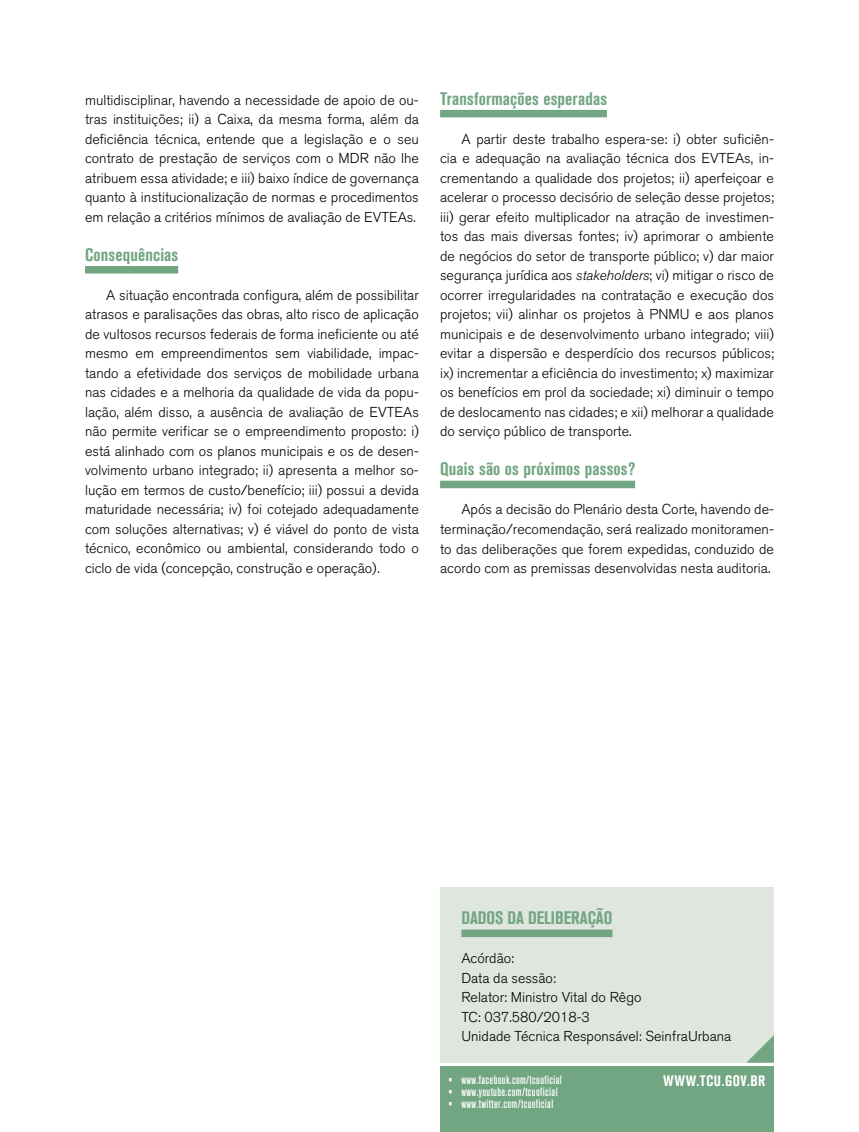
<style>
.page{position:relative;width:859px;height:1132px;background:#fff}
.page>*{position:absolute;margin:0;border:0;box-sizing:border-box;transform-origin:0 0}
.t1{font:700 condensed 18px "Akzidenz Grotesk BQ";letter-spacing:.01em;color:#72a581}
.t2{font:700 condensed 15px "Akzidenz Grotesk BQ";letter-spacing:.04em;color:#fff}
.t3{font:300 14.25px/19.5px "Akzidenz Grotesk BQ";color:#000;text-align:justify}
.t4{font:12px "Akzidenz Grotesk BQ Md Cnd Alt";letter-spacing:.03em;color:#fff}
.s1{font-style:italic}
</style>
<div class="page">
<div style="left:440px;top:1066px;width:334px;height:65px;background:#72a581"></div>
<div style="left:85px;top:266px;width:93px;height:7px;background:#72a581"></div>
<div style="left:440px;top:110px;width:167px;height:7px;background:#72a581"></div>
<div style="left:440px;top:480px;width:195px;height:8px;background:#72a581"></div>
<div style="left:440px;top:887px;width:334px;height:175px;background:#dee6de"></div>
<div style="left:461px;top:929px;width:151px;height:7px;background:#72a581"></div>
<svg style="left:747px;top:1035px;width:27px;height:27px"></svg>
<p class="t3" style="left:85px;top:90px;width:335px">multidisciplinar, havendo a necessidade de apoio de ou&shy;tras instituições; ii) a Caixa, da mesma forma, além da deficiência técnica, entende que a legislação e o seu contrato de prestação de serviços com o MDR não lhe atribuem essa atividade; e iii) baixo índice de governança quanto à institucionalização de normas e procedimentos em relação a critérios mínimos de avaliação de EVTEAs.</p>
<p class="t1" style="left:85px;top:244px;width:95px">Consequências</p>
<p class="t3" style="left:85px;top:285px;width:335px;text-indent:21px">A situação encontrada configura, além de possibilitar atrasos e paralisações das obras, alto risco de aplicação de vultosos recursos federais de forma ineficiente ou até mesmo em empreendimentos sem viabilidade, impac&shy;tando a efetividade dos serviços de mobilidade urbana nas cidades e a melhoria da qualidade de vida da popu&shy;lação, além disso, a ausência de avaliação de EVTEAs não permite verificar se o empreendimento proposto: i) está alinhado com os planos municipais e os de desen&shy;volvimento urbano integrado; ii) apresenta a melhor so&shy;lução em termos de custo/benefício; iii) possui a devida maturidade necessária; iv) foi cotejado adequadamente com soluções alternativas; v) é viável do ponto de vista técnico, econômico ou ambiental, considerando todo o ciclo de vida (concepção, construção e operação).</p>
<p class="t1" style="left:440px;top:88px;width:168px">Transformações esperadas</p>
<p class="t3" style="left:440px;top:129px;width:335px;text-indent:21px">A partir deste trabalho espera-se: i) obter suficiên&shy;cia e adequação na avaliação técnica dos EVTEAs, in&shy;crementando a qualidade dos projetos; ii) aperfeiçoar e acelerar o processo decisório de seleção desse projetos; iii) gerar efeito multiplicador na atração de investimen&shy;tos das mais diversas fontes; iv) aprimorar o ambiente de negócios do setor de transporte público; v) dar maior segurança jurídica aos <span class="s1">stakeholders</span>; vi) mitigar o risco de ocorrer irregularidades na contratação e execução dos projetos; vii) alinhar os projetos à PNMU e aos planos municipais e de desenvolvimento urbano integrado; viii) evitar a dispersão e desperdício dos recursos públicos; ix) incrementar a eficiência do investimento; x) maximizar os benefícios em prol da sociedade; xi) diminuir o tempo de deslocamento nas cidades; e xii) melhorar a qualidade do serviço público de transporte.</p>
<p class="t1" style="left:440px;top:458px;width:197px">Quais são os próximos passos?</p>
<p class="t3" style="left:440px;top:500px;width:335px;text-indent:21px">Após a decisão do Plenário desta Corte, havendo de&shy;terminação/recomendação, será realizado monitoramen&shy;to das deliberações que forem expedidas, conduzido de acordo com as premissas desenvolvidas nesta auditoria.</p>
<p class="t1" style="left:461px;top:907px;width:153px">DADOS DA DELIBERAÇÃO</p>
<p class="t3" style="left:461px;top:948px;width:271px;text-align:left">Acórdão:<br>Data da sessão:<br>Relator: Ministro Vital do Rêgo<br>TC: 037.580/2018-3<br>Unidade Técnica Responsável: SeinfraUrbana</p>
<p class="t4" style="left:449px;top:1072px;width:115px">• www.facebook.com/tcuoficial</p>
<p class="t2" style="left:663px;top:1071px;width:104px">WWW.TCU.GOV.BR</p>
<p class="t4" style="left:449px;top:1084px;width:111px">• www.youtube.com/tcuoficial</p>
<p class="t4" style="left:449px;top:1096px;width:106px">• www.twitter.com/tcuoficial</p>
</div>
